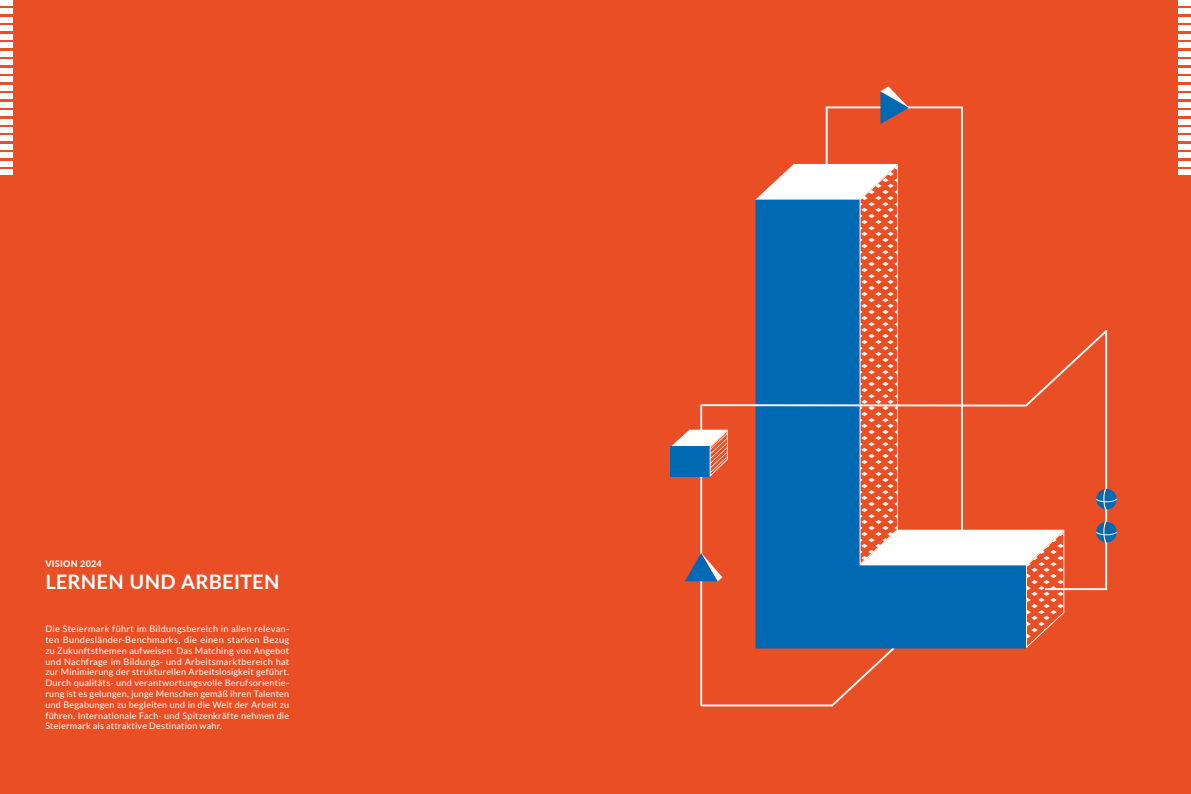
<style>
.page{position:relative;width:1191px;height:794px;background:#e94e24}
.page>*{position:absolute;margin:0;border:0;box-sizing:border-box;transform-origin:0 0}
.t1{font:700 20px "Lato";letter-spacing:.015em;color:#fff}
.t2{font:9px/10.8px "Lato";letter-spacing:.02em;color:#fff;text-align:justify}
.t3{font:800 9px "Lato";letter-spacing:.03em;color:#fff}
</style>
<div class="page">
<svg style="left:700px;top:404px;width:55px;height:302px"></svg>
<svg style="left:825px;top:106px;width:138px;height:58px"></svg>
<svg style="left:880px;top:86px;width:29px;height:38px"></svg>
<svg style="left:670px;top:430px;width:58px;height:47px"></svg>
<svg style="left:685px;top:553px;width:37px;height:28px"></svg>
<svg style="left:755px;top:164px;width:361px;height:542px"></svg>
<div style="left:1179px;top:17px;width:12px;height:6px;background:#fff"></div>
<div style="left:1179px;top:169px;width:12px;height:6px;background:#fff"></div>
<div style="left:1179px;top:161px;width:12px;height:6px;background:#fff"></div>
<div style="left:1179px;top:153px;width:12px;height:5px;background:#fff"></div>
<div style="left:1179px;top:144px;width:12px;height:6px;background:#fff"></div>
<div style="left:1179px;top:136px;width:12px;height:5px;background:#fff"></div>
<div style="left:1179px;top:127px;width:12px;height:6px;background:#fff"></div>
<div style="left:1179px;top:119px;width:12px;height:5px;background:#fff"></div>
<div style="left:1179px;top:110px;width:12px;height:6px;background:#fff"></div>
<div style="left:1179px;top:102px;width:12px;height:5px;background:#fff"></div>
<div style="left:1179px;top:93px;width:12px;height:6px;background:#fff"></div>
<div style="left:1179px;top:85px;width:12px;height:5px;background:#fff"></div>
<div style="left:1179px;top:76px;width:12px;height:6px;background:#fff"></div>
<div style="left:1179px;top:68px;width:12px;height:5px;background:#fff"></div>
<div style="left:1179px;top:59px;width:12px;height:6px;background:#fff"></div>
<div style="left:1179px;top:51px;width:12px;height:6px;background:#fff"></div>
<div style="left:1179px;top:42px;width:12px;height:6px;background:#fff"></div>
<div style="left:1179px;top:34px;width:12px;height:6px;background:#fff"></div>
<div style="left:1179px;top:25px;width:12px;height:6px;background:#fff"></div>
<div style="left:1179px;top:8px;width:12px;height:6px;background:#fff"></div>
<div style="left:1179px;top:0;width:12px;height:6px;background:#fff"></div>
<div style="left:0;top:17px;width:12px;height:6px;background:#fff"></div>
<div style="left:0;top:169px;width:12px;height:6px;background:#fff"></div>
<div style="left:0;top:161px;width:12px;height:6px;background:#fff"></div>
<div style="left:0;top:153px;width:12px;height:5px;background:#fff"></div>
<div style="left:0;top:144px;width:12px;height:6px;background:#fff"></div>
<div style="left:0;top:136px;width:12px;height:5px;background:#fff"></div>
<div style="left:0;top:127px;width:12px;height:6px;background:#fff"></div>
<div style="left:0;top:119px;width:12px;height:5px;background:#fff"></div>
<div style="left:0;top:110px;width:12px;height:6px;background:#fff"></div>
<div style="left:0;top:102px;width:12px;height:5px;background:#fff"></div>
<div style="left:0;top:93px;width:12px;height:6px;background:#fff"></div>
<div style="left:0;top:85px;width:12px;height:5px;background:#fff"></div>
<div style="left:0;top:76px;width:12px;height:6px;background:#fff"></div>
<div style="left:0;top:68px;width:12px;height:5px;background:#fff"></div>
<div style="left:0;top:59px;width:12px;height:6px;background:#fff"></div>
<div style="left:0;top:51px;width:12px;height:6px;background:#fff"></div>
<div style="left:0;top:42px;width:12px;height:6px;background:#fff"></div>
<div style="left:0;top:34px;width:12px;height:6px;background:#fff"></div>
<div style="left:0;top:25px;width:12px;height:6px;background:#fff"></div>
<div style="left:0;top:8px;width:12px;height:6px;background:#fff"></div>
<div style="left:0;top:0;width:12px;height:6px;background:#fff"></div>
<p class="t3" style="left:45px;top:557px;width:58px">VISION 2024</p>
<h1 class="t1" style="left:45px;top:567px;width:236px">LERNEN UND ARBEITEN</h1>
<p class="t2" style="left:45px;top:623px;width:245px">Die Steiermark führt im Bildungsbereich in allen relevan&shy;ten Bundesländer-Benchmarks, die einen starken Bezug zu Zukunftsthemen aufweisen. Das Matching von Angebot und Nachfrage im Bildungs- und Arbeitsmarktbereich hat zur Minimierung der strukturellen Arbeitslosigkeit geführt.<br>Durch qualitäts- und verantwortungsvolle Berufsorientie&shy;rung ist es gelungen, junge Menschen gemäß ihren Talenten und Begabungen zu begleiten und in die Welt der Arbeit zu führen. Internationale Fach- und Spitzenkräfte nehmen die Steiermark als attraktive Destination wahr.</p>
</div>
